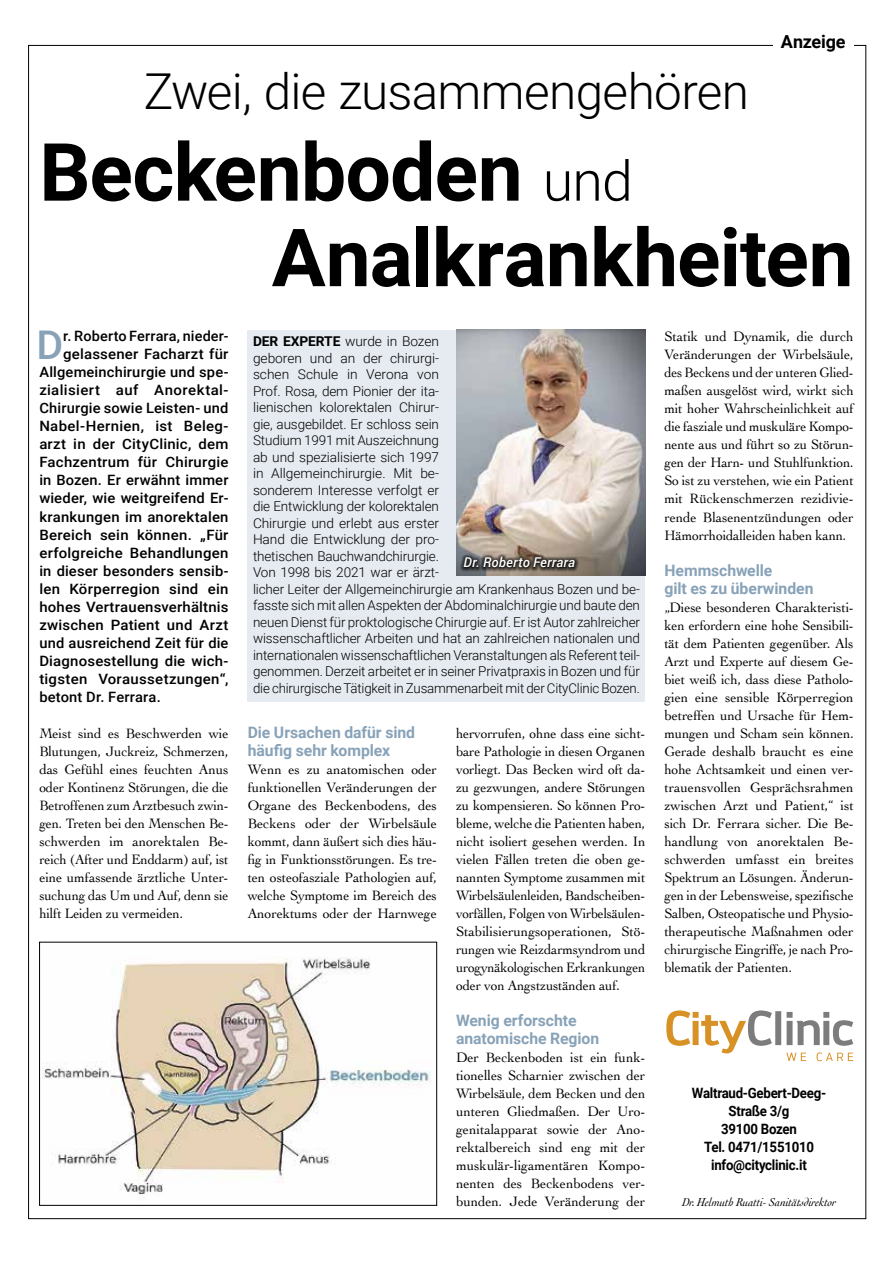
<style>
.page{position:relative;width:893px;height:1263px;background:#fff}
.page>*{position:absolute;margin:0;border:0;box-sizing:border-box;transform-origin:0 0}
.t1{font:700 80.4px/85.5px "Roboto";letter-spacing:-.01em;color:#000}
.t2{font:300 49.5px "Roboto";letter-spacing:-.015em;color:#000}
.t3{font:500 39.6px "Roboto";color:#88a2b8;scale:1.04 1}
.t4{font:700 18px "Roboto";letter-spacing:-.01em;color:#000}
.t5{font:700 15.75px/18px "Roboto";letter-spacing:-.005em;color:#88a2b8}
.t6{font:14.25px/18px "Cochin";letter-spacing:-.01em;color:#000;text-align:justify}
.t7{font:14.25px/18px "Cochin";letter-spacing:-.01em;color:#000;text-align:justify;scale:.96 1}
.t8{font:14.25px/18px "Cochin";letter-spacing:-.01em;color:#000;text-align:justify;scale:.95 1}
.t9{font:500 14.25px "Roboto";letter-spacing:.015em;color:#000;scale:1.05 1}
.t10{font:500 14.25px "Roboto";letter-spacing:.015em;color:#000}
.t11{font:700 14.25px/18px "Roboto";letter-spacing:-.02em;color:#000;text-align:center;scale:.93 1}
.t12{font:500 14.25px "Roboto";letter-spacing:.015em;color:#000;scale:1.04 1}
.t13{font:300 13.5px/16.5px "Roboto";letter-spacing:-.01em;color:#000}
.t14{font:italic 500 13.5px "Roboto";letter-spacing:.015em;color:#fff}
.t15{font:italic 12px "Cochin";letter-spacing:-.01em;color:#000;scale:.95 1}
.s1{font-weight:300;font-size:55.5px}
.s2{font-weight:700}
</style>
<div class="page">
<div style="left:248px;top:330px;width:397px;height:371px;background:#e6ebf1"></div>
<svg style="left:666px;top:1010px;width:187px;height:51px"></svg>
<img style="left:456px;top:330px;width:189px;height:245px">
<svg style="left:459px;top:553px;width:120px;height:19px"></svg>
<svg style="left:460px;top:554px;width:119px;height:17px;background:#4b463f"></svg>
<img style="left:43px;top:957px;width:388px;height:238px">
<div style="left:39px;top:942px;width:398px;height:263px;border:1px solid #000"></div>
<h2 class="t2" style="left:144px;top:57px;width:607px">Zwei, die zusammengehören</h2>
<p class="t4" style="left:781px;top:29px;width:66px">Anzeige</p>
<h1 class="t1" style="left:272px;top:126px;width:583px;text-indent:-232px">Beckenboden <span class="s1">und<br></span>Analkrankheiten</h1>
<h3 class="t3" style="left:36px;top:318px;width:27px">D</h3>
<p class="t10" style="left:63px;top:326px;width:167px">r. Roberto Ferrara, nieder-</p>
<p class="t13" style="left:253px;top:333px;width:388px"><span class="s2">DER EXPERTE</span> wurde in Bozen<br>geboren und an der chirurgi-<br>schen Schule in Verona von<br>Prof. Rosa, dem Pionier der ita-<br>lienischen kolorektalen Chirur-<br>gie, ausgebildet. Er schloss sein<br>Studium 1991 mit Auszeichnung<br>ab und spezialisierte sich 1997<br>in Allgemeinchirurgie. Mit be-<br>sonderem Interesse verfolgt er<br>die Entwicklung der kolorektalen<br>Chirurgie und erlebt aus erster<br>Hand die Entwicklung der pro-<br>thetischen Bauchwandchirurgie.<br>Von 1998 bis 2021 war er ärzt-<br>licher Leiter der Allgemeinchirurgie am Krankenhaus Bozen und be&shy;fasste sich mit allen Aspekten der Abdominalchirurgie und baute den neuen Dienst für proktologische Chirurgie auf. Er ist Autor zahlreicher wissenschaftlicher Arbeiten und hat an zahlreichen nationalen und internationalen wissenschaftlichen Veranstaltungen als Referent teil&shy;genommen. Derzeit arbeitet er in seiner Privatpraxis in Bozen und für die chirurgische Tätigkeit in Zusammenarbeit mit der CityClinic Bozen.</p>
<p class="t9" style="left:63px;top:344px;width:159px">gelassener Facharzt für</p>
<p class="t10" style="left:39px;top:362px;width:191px">Allgemeinchirurgie und spe-</p>
<p class="t9" style="left:39px;top:380px;width:181px">zialisiert auf Anorektal-</p>
<p class="t10" style="left:39px;top:398px;width:191px">Chirurgie sowie Leisten- und</p>
<p class="t9" style="left:39px;top:416px;width:182px">Nabel-Hernien, ist Beleg-</p>
<p class="t9" style="left:39px;top:434px;width:182px">arzt in der CityClinic, dem</p>
<p class="t9" style="left:39px;top:452px;width:182px">Fachzentrum für Chirurgie</p>
<p class="t10" style="left:39px;top:470px;width:191px">in Bozen. Er erwähnt immer</p>
<p class="t12" style="left:39px;top:488px;width:183px">wieder, wie weitgreifend Er-</p>
<p class="t12" style="left:39px;top:506px;width:183px">krankungen im anorektalen</p>
<p class="t9" style="left:39px;top:524px;width:182px">Bereich sein können. „Für</p>
<p class="t9" style="left:39px;top:542px;width:182px">erfolgreiche Behandlungen</p>
<p class="t10" style="left:39px;top:560px;width:191px">in dieser besonders sensib-</p>
<p class="t9" style="left:39px;top:578px;width:182px">len Körperregion sind ein</p>
<p class="t9" style="left:39px;top:596px;width:182px">hohes Vertrauensverhältnis</p>
<p class="t9" style="left:39px;top:614px;width:182px">zwischen Patient und Arzt</p>
<p class="t10" style="left:39px;top:632px;width:191px">und ausreichend Zeit für die</p>
<p class="t9" style="left:39px;top:650px;width:182px">Diagnosestellung die wich-</p>
<p class="t9" style="left:39px;top:668px;width:182px">tigsten Voraussetzungen“,</p>
<p class="t10" style="left:39px;top:686px;width:123px">betont Dr. Ferrara.</p>
<p class="t6" style="left:39px;top:723px;width:191px">Meist sind es Beschwerden wie Blutungen, Juckreiz, Schmerzen, das Gefühl eines feuchten Anus oder Kontinenz Störungen, die die Betroffenen zum Arztbesuch zwin&shy;gen. Treten bei den Menschen Be&shy;schwerden im anorektalen Be&shy;reich (After und Enddarm) auf, ist eine umfassende ärztliche Unter&shy;suchung das Um und Auf, denn sie hilft Leiden zu vermeiden.</p>
<p class="t5" style="left:248px;top:722px;width:169px">Die Ursachen dafür sind häufig sehr komplex</p>
<p class="t14" style="left:463px;top:553px;width:113px">Dr. Roberto Ferrara</p>
<p class="t8" style="left:456px;top:723px;width:201px">hervorrufen, ohne dass eine sicht&shy;bare Pathologie in diesen Organen vorliegt. Das Becken wird oft da&shy;zu gezwungen, andere Störungen zu kompensieren. So können Pro&shy;bleme, welche die Patienten haben, nicht isoliert gesehen werden. In vielen Fällen treten die oben ge&shy;nannten Symptome zusammen mit Wirbelsäulenleiden, Bandscheiben&shy;vorfällen, Folgen von Wirbelsäulen-Stabilisierungsoperationen, Stö&shy;rungen wie Reizdarmsyndrom und urogynäkologischen Erkrankungen oder von Angstzuständen auf.</p>
<p class="t5" style="left:456px;top:1010px;width:145px">Wenig erforschte anatomische Region</p>
<p class="t6" style="left:456px;top:1047px;width:191px">Der Beckenboden ist ein funk&shy;tionelles Scharnier zwischen der Wirbelsäule, dem Becken und den unteren Gliedmaßen. Der Uro&shy;genitalapparat sowie der Ano&shy;rektalbereich sind eng mit der muskulär-ligamentären Kompo&shy;nenten des Beckenbodens ver&shy;bunden. Jede Veränderung der</p>
<p class="t6" style="left:248px;top:759px;width:191px">Wenn es zu anatomischen oder funktionellen Veränderungen der Organe des Beckenbodens, des Beckens oder der Wirbelsäule kommt, dann äußert sich dies häu&shy;fig in Funktionsstörungen. Es tre&shy;ten osteofasziale Pathologien auf, welche Symptome im Bereich des Anorektums oder der Harnwege</p>
<p class="t6" style="left:664px;top:327px;width:191px">Statik und Dynamik, die durch Veränderungen der Wirbelsäule, des Beckens und der unteren Glied&shy;maßen ausgelöst wird, wirkt sich mit hoher Wahrscheinlichkeit auf die fasziale und muskuläre Kompo&shy;nente aus und führt so zu Störun&shy;gen der Harn- und Stuhlfunktion.<br>So ist zu verstehen, wie ein Patient mit Rückenschmerzen rezidivie&shy;rende Blasenentzündungen oder Hämorrhoidalleiden haben kann.</p>
<p class="t5" style="left:664px;top:560px;width:151px">Hemmschwelle<br>gilt es zu überwinden</p>
<p class="t7" style="left:664px;top:597px;width:199px">„Diese besonderen Charakteristi&shy;ken erfordern eine hohe Sensibili&shy;tät dem Patienten gegenüber. Als Arzt und Experte auf diesem Ge&shy;biet weiß ich, dass diese Patholo&shy;gien eine sensible Körperregion betreffen und Ursache für Hem&shy;mungen und Scham sein können.<br>Gerade deshalb braucht es eine hohe Achtsamkeit und einen ver&shy;trauensvollen Gesprächsrahmen zwischen Arzt und Patient,“ ist sich Dr. Ferrara sicher. Die Be&shy;handlung von anorektalen Be&shy;schwerden umfasst ein breites Spektrum an Lösungen. Änderun&shy;gen in der Lebensweise, spezifische Salben, Osteopatische und Physio&shy;therapeutische Maßnahmen oder chirurgische Eingriffe, je nach Pro&shy;blematik der Patienten.</p>
<p class="t11" style="left:692px;top:1083px;width:146px">Waltraud-Gebert-Deeg-<br>Straße 3/g<br>39100 Bozen<br>Tel. 0471/1551010 info@cityclinic.it</p>
<p class="t15" style="left:682px;top:1193px;width:164px">Dr. Helmuth Ruatti- Sanitätsdirektor</p>
</div>
